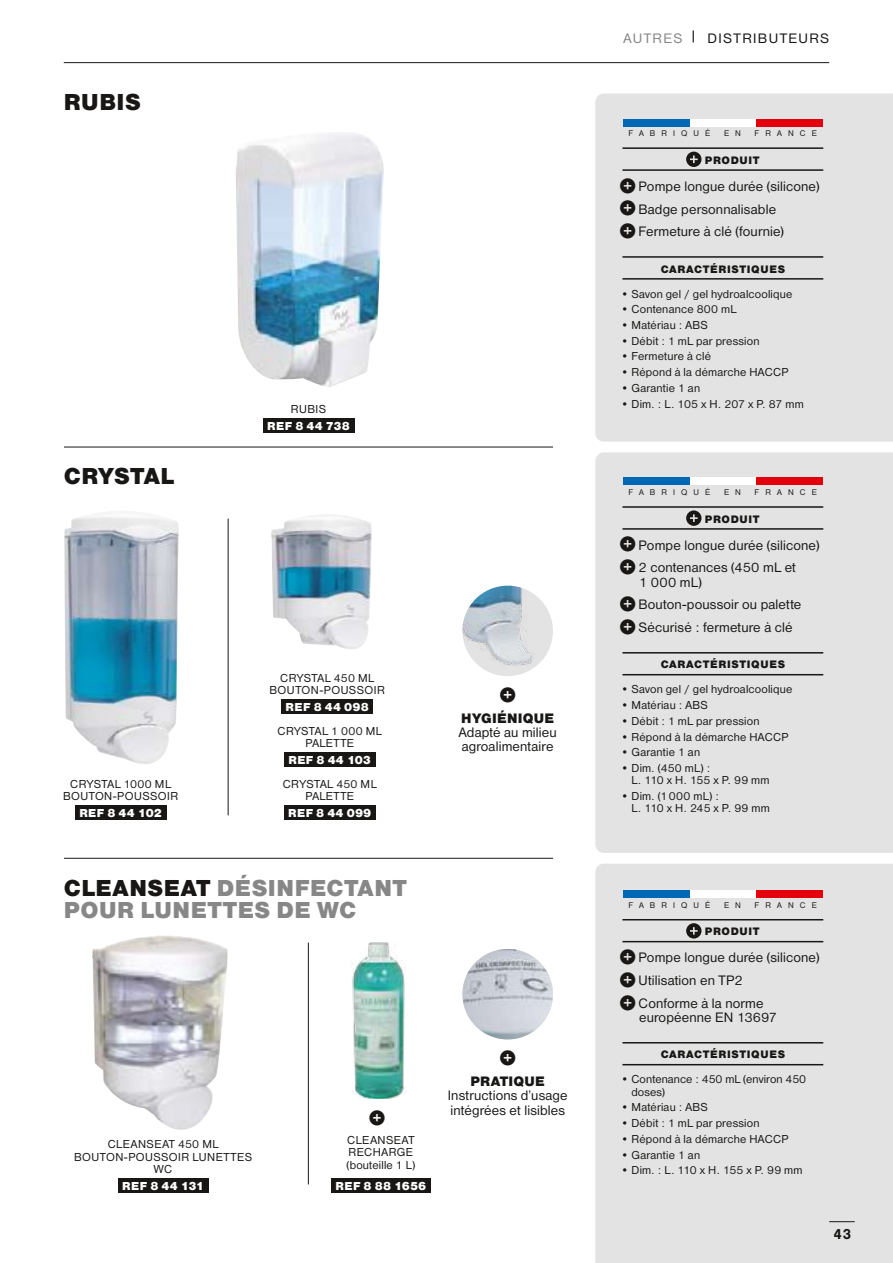
<style>
.page{position:relative;width:893px;height:1263px;background:#fff}
.page>*{position:absolute;margin:0;border:0;box-sizing:border-box;transform-origin:0 0}
.t1{font:24px/22.5px "Nimbus Sans DOT Blac";letter-spacing:.02em;color:#868786}
.t2{font:24px "Nimbus Sans DOT Blac";letter-spacing:.02em;color:#181716}
.t3{font:15px "Pictos Loste";color:#181716}
.t4{font:700 15px "Nimbus San";color:#181716}
.t5{font:14.25px/22.8px "Nimbus Sans DOT";letter-spacing:.01em;color:#181716}
.t6{font:14.25px "Nimbus Sans DOT";letter-spacing:.095em;color:#181716}
.t7{font:14.25px "Nimbus Sans DOT Blac";letter-spacing:.02em;color:#181716}
.t8{font:12px/12.3px "Nimbus Sans DOT";letter-spacing:.02em;color:#181716;text-align:center}
.t9{font:12px "Nimbus Sans DOT Blac";letter-spacing:.01em;color:#fff}
.t10{font:12px/12.3px "Nimbus Sans DOT";letter-spacing:.04em;color:#181716;text-align:center}
.t11{font:11.25px "Nimbus Sans DOT Blac";letter-spacing:.06em;color:#181716}
.t12{font:8.55px "Nimbus Sans DOT";letter-spacing:.715em;color:#181716}
.s1{color:#181716}
.s2{color:#868786}
.s3{font-family:"Pictos Loste";font-size:15px}
</style>
<div class="page">
<div style="left:263px;top:418px;width:91px;height:15px;background:#181716"></div>
<div style="left:281px;top:699px;width:92px;height:15px;background:#181716"></div>
<div style="left:118px;top:1178px;width:90px;height:15px;background:#181716"></div>
<div style="left:331px;top:1178px;width:100px;height:15px;background:#181716"></div>
<div style="left:284px;top:752px;width:91px;height:15px;background:#181716"></div>
<div style="left:284px;top:805px;width:92px;height:15px;background:#181716"></div>
<div style="left:75px;top:805px;width:91px;height:15px;background:#181716"></div>
<hr style="left:64px;top:447px;width:489px;height:1px;background:#181716">
<hr style="left:64px;top:858px;width:489px;height:1px;background:#181716">
<img style="left:236px;top:132px;width:148px;height:255px">
<img style="left:271px;top:514px;width:101px;height:135px">
<img style="left:64px;top:517px;width:115px;height:247px">
<img style="left:92px;top:935px;width:136px;height:195px">
<img style="left:352px;top:942px;width:55px;height:157px">
<hr style="left:228px;top:519px;width:1px;height:296px;background:#181716">
<hr style="left:308px;top:942px;width:1px;height:242px;background:#181716">
<div style="left:462px;top:586px;width:91px;height:90px;background:#e3e3e3;border-radius:50%"></div>
<img style="left:462px;top:586px;width:73px;height:80px">
<img style="left:462px;top:949px;width:91px;height:90px;border-radius:45px">
<div style="left:595px;top:94px;width:298px;height:348px;background:#e3e3e3"></div>
<hr style="left:622px;top:147px;width:201px;height:2px;background:#181716">
<hr style="left:622px;top:169px;width:201px;height:2px;background:#181716">
<hr style="left:622px;top:256px;width:201px;height:2px;background:#181716">
<hr style="left:622px;top:278px;width:201px;height:2px;background:#181716">
<div style="left:623px;top:119px;width:67px;height:7px;background:#0068b4"></div>
<div style="left:690px;top:119px;width:66px;height:7px;background:#fff"></div>
<div style="left:756px;top:119px;width:67px;height:7px;background:#e3000b"></div>
<svg style="left:686px;top:152px;width:15px;height:15px"></svg>
<div style="left:595px;top:452px;width:298px;height:401px;background:#e3e3e3"></div>
<hr style="left:622px;top:506px;width:201px;height:2px;background:#181716">
<hr style="left:622px;top:528px;width:201px;height:2px;background:#181716">
<hr style="left:622px;top:652px;width:201px;height:1px;background:#181716">
<hr style="left:622px;top:674px;width:201px;height:1px;background:#181716">
<div style="left:623px;top:478px;width:67px;height:7px;background:#0068b4"></div>
<div style="left:690px;top:478px;width:66px;height:7px;background:#fff"></div>
<div style="left:756px;top:478px;width:67px;height:7px;background:#e3000b"></div>
<svg style="left:686px;top:510px;width:15px;height:16px"></svg>
<div style="left:595px;top:864px;width:298px;height:399px;background:#e3e3e3"></div>
<hr style="left:622px;top:919px;width:201px;height:1px;background:#181716">
<hr style="left:622px;top:941px;width:201px;height:1px;background:#181716">
<hr style="left:622px;top:1042px;width:201px;height:1px;background:#181716">
<hr style="left:622px;top:1064px;width:201px;height:1px;background:#181716">
<div style="left:623px;top:891px;width:67px;height:7px;background:#0068b4"></div>
<div style="left:690px;top:891px;width:66px;height:7px;background:#fff"></div>
<div style="left:756px;top:891px;width:67px;height:7px;background:#e3000b"></div>
<svg style="left:686px;top:923px;width:15px;height:15px"></svg>
<svg style="left:829px;top:1221px;width:26px;height:1px"></svg>
<hr style="left:64px;top:62px;width:765px;height:1px;background:#181716">
<h1 class="t2" style="left:64px;top:88px;width:78px">RUBIS</h1>
<h1 class="t2" style="left:64px;top:462px;width:112px">CRYSTAL</h1>
<p class="t8" style="left:291px;top:403px;width:37px">RUBIS</p>
<p class="t9" style="left:267px;top:418px;width:84px">REF 8 44 738</p>
<p class="t8" style="left:63px;top:778px;width:117px">CRYSTAL 1000 ML<br>BOUTON-POUSSOIR</p>
<p class="t9" style="left:79px;top:806px;width:84px">REF 8 44 102</p>
<p class="t8" style="left:270px;top:672px;width:117px">CRYSTAL 450 ML<br>BOUTON-POUSSOIR</p>
<p class="t9" style="left:286px;top:700px;width:85px">REF 8 44 098</p>
<p class="t8" style="left:278px;top:725px;width:106px">CRYSTAL 1 000 ML<br>PALETTE</p>
<p class="t9" style="left:288px;top:753px;width:84px">REF 8 44 103</p>
<p class="t8" style="left:283px;top:778px;width:95px">CRYSTAL 450 ML<br>PALETTE</p>
<p class="t9" style="left:288px;top:806px;width:85px">REF 8 44 099</p>
<h1 class="t1" style="left:64px;top:876px;width:344px"><span class="s1">CLEANSEAT</span> DÉSINFECTANT<br>POUR LUNETTES DE WC</h1>
<p class="t3" style="left:501px;top:684px;width:15px">R</p>
<p class="t7" style="left:461px;top:710px;width:94px">HYGIÉNIQUE</p>
<p class="t5" style="left:459px;top:725px;width:99px;line-height:14.2px">Adapté au milieu agroalimentaire</p>
<p class="t10" style="left:74px;top:1138px;width:179px">CLEANSEAT 450 ML<br>BOUTON-POUSSOIR LUNETTES<br>WC</p>
<p class="t9" style="left:122px;top:1178px;width:83px">REF 8 44 131</p>
<p class="t3" style="left:370px;top:1108px;width:15px">R</p>
<p class="t8" style="left:346px;top:1134px;width:70px;text-align:left">CLEANSEAT<br>RECHARGE (bouteille 1 L)</p>
<p class="t9" style="left:335px;top:1178px;width:92px">REF 8 88 1656</p>
<p class="t3" style="left:501px;top:1047px;width:15px">R</p>
<p class="t7" style="left:470px;top:1073px;width:76px">PRATIQUE</p>
<p class="t5" style="left:448px;top:1088px;width:121px;line-height:14.2px">Instructions d’usage intégrées et lisibles</p>
<p class="t6" style="left:623px;top:31px;width:207px"><span class="s2">AUTRES</span> | DISTRIBUTEURS</p>
<p class="t12" style="left:629px;top:128px;width:83px">FABRIQUÉ</p>
<p class="t12" style="left:724px;top:128px;width:18px">E N</p>
<p class="t12" style="left:755px;top:128px;width:64px">FRANCE</p>
<p class="t11" style="left:705px;top:153px;width:56px">PRODUIT</p>
<p class="t5" style="left:621px;top:175px;width:200px"><span class="s3">R</span> Pompe longue durée (silicone)<br><span class="s3">R</span> Badge personnalisable<br><span class="s3">R</span> Fermeture à clé (fournie)</p>
<p class="t11" style="left:661px;top:262px;width:126px">CARACTÉRISTIQUES</p>
<p class="t8" style="left:621px;top:288px;width:173px">• Savon gel / gel hydroalcoolique</p>
<p class="t8" style="left:621px;top:303px;width:117px">• Contenance 800 mL</p>
<p class="t8" style="left:621px;top:319px;width:88px">• Matériau : ABS</p>
<p class="t8" style="left:621px;top:335px;width:140px">• Débit : 1 mL par pression</p>
<p class="t8" style="left:621px;top:350px;width:92px">• Fermeture à clé</p>
<p class="t8" style="left:621px;top:366px;width:169px">• Répond à la démarche HACCP</p>
<p class="t8" style="left:621px;top:382px;width:81px">• Garantie 1 an</p>
<p class="t8" style="left:621px;top:398px;width:185px">• Dim. : L. 105 x H. 207 x P. 87 mm</p>
<p class="t12" style="left:629px;top:487px;width:83px">FABRIQUÉ</p>
<p class="t12" style="left:724px;top:487px;width:18px">E N</p>
<p class="t12" style="left:755px;top:487px;width:64px">FRANCE</p>
<p class="t11" style="left:705px;top:512px;width:56px">PRODUIT</p>
<p class="t5" style="left:621px;top:534px;width:200px"><span class="s3">R</span> Pompe longue durée (silicone)<br><span class="s3">R</span> 2 contenances (450 mL et</p>
<p class="t5" style="left:621px;top:571px;width:182px;text-indent:18px">1 000 mL)<br><span class="s3">R</span> Bouton-poussoir ou palette<br><span class="s3">R</span> Sécurisé : fermeture à clé</p>
<p class="t11" style="left:661px;top:658px;width:126px">CARACTÉRISTIQUES</p>
<p class="t8" style="left:621px;top:683px;width:173px">• Savon gel / gel hydroalcoolique</p>
<p class="t8" style="left:621px;top:699px;width:88px">• Matériau : ABS</p>
<p class="t8" style="left:621px;top:715px;width:140px">• Débit : 1 mL par pression</p>
<p class="t8" style="left:621px;top:731px;width:169px">• Répond à la démarche HACCP</p>
<p class="t8" style="left:621px;top:746px;width:81px">• Garantie 1 an</p>
<p class="t8" style="left:631px;top:762px;width:140px;text-align:left;text-indent:-11px">• Dim. (450 mL) :<br>L. 110 x H. 155 x P. 99 mm</p>
<p class="t8" style="left:631px;top:790px;width:140px;text-align:left;text-indent:-11px">• Dim. (1000 mL) :<br>L. 110 x H. 245 x P. 99 mm</p>
<p class="t12" style="left:629px;top:900px;width:83px">FABRIQUÉ</p>
<p class="t12" style="left:724px;top:900px;width:18px">E N</p>
<p class="t12" style="left:755px;top:900px;width:64px">FRANCE</p>
<p class="t11" style="left:705px;top:925px;width:56px">PRODUIT</p>
<p class="t5" style="left:621px;top:946px;width:200px"><span class="s3">R</span> Pompe longue durée (silicone)<br><span class="s3">R</span> Utilisation en TP2<br><span class="s3">R</span> Conforme à la norme</p>
<p class="t5" style="left:639px;top:1006px;width:140px">européenne EN 13697</p>
<p class="t11" style="left:661px;top:1048px;width:126px">CARACTÉRISTIQUES</p>
<p class="t8" style="left:631px;top:1073px;width:176px;text-align:left;text-indent:-11px">• Contenance : 450 mL (environ 450 doses)</p>
<p class="t8" style="left:621px;top:1101px;width:88px">• Matériau : ABS</p>
<p class="t8" style="left:621px;top:1117px;width:140px">• Débit : 1 mL par pression</p>
<p class="t8" style="left:621px;top:1133px;width:169px">• Répond à la démarche HACCP</p>
<p class="t8" style="left:621px;top:1148px;width:81px">• Garantie 1 an</p>
<p class="t8" style="left:621px;top:1164px;width:183px">• Dim. : L. 110 x H. 155 x P. 99 mm</p>
<p class="t4" style="left:833px;top:1226px;width:19px">43</p>
</div>
